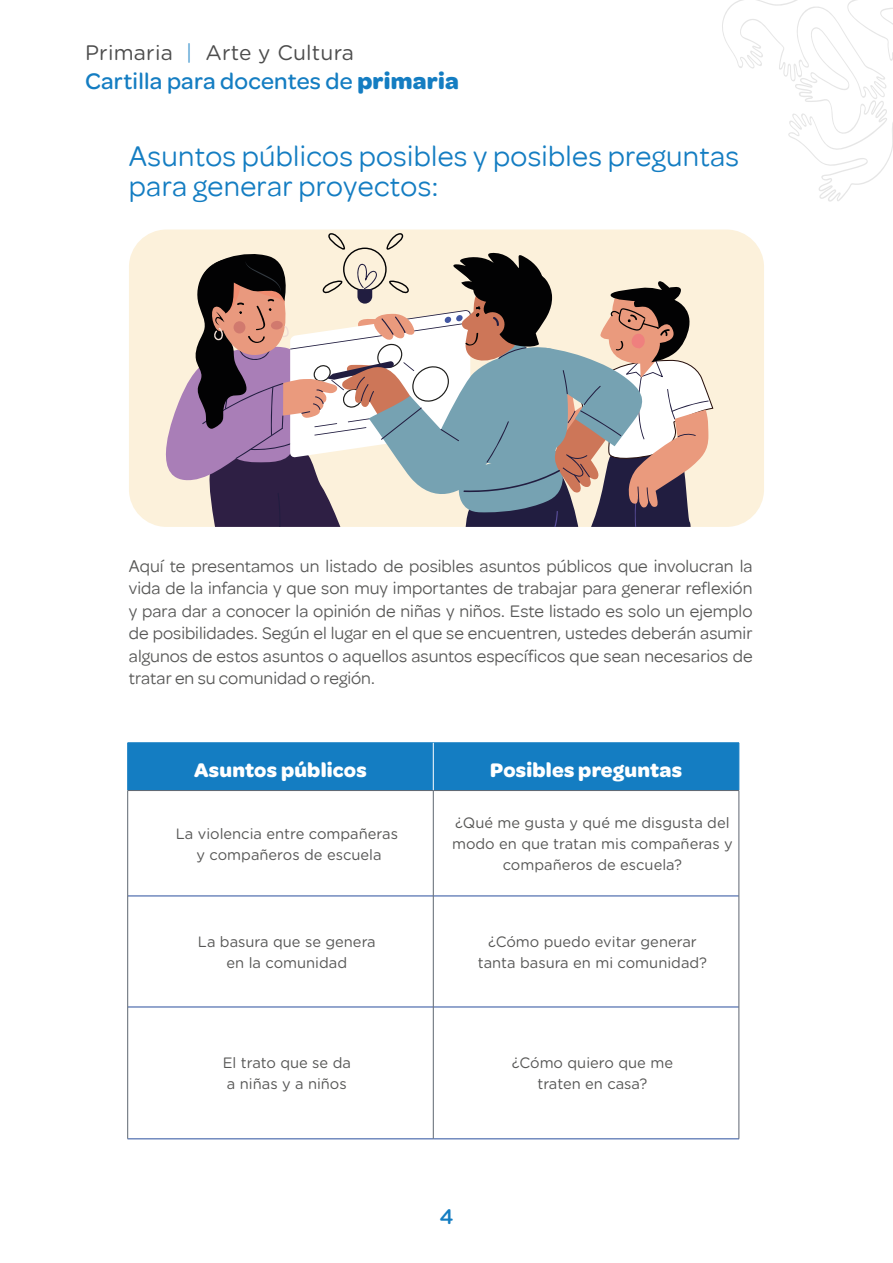
<style>
.page{position:relative;width:893px;height:1263px;background:#fff}
.page>*{position:absolute;margin:0;border:0;box-sizing:border-box;transform-origin:0 0}
.t1{font:30px/30px "Omnes";letter-spacing:.01em;color:#147dc2}
.t2{font:500 24px "Omnes";letter-spacing:.01em;color:#147dc2}
.t3{font:700 21px "Omnes";letter-spacing:.01em;color:#fff}
.t4{font:21px "Gotham Rounded";letter-spacing:.01em;color:#4d4d4d}
.t5{font:500 21px "Gotham Rounded";color:#147dc2}
.Cuerpo_de_texto_just{font:18px/22.5px "Omnes";color:#575756;text-align:justify}
.Cuerpo_tablet_1{font:15px/21px "Gotham Rounded";color:#575756;text-align:center}
.s1{font-family:"Gotham";font-weight:300;color:#147dc2}
.s2{font-weight:700}
</style>
<div class="page">
<svg style="left:722px;top:0;width:171px;height:202px"></svg>
<div style="left:128px;top:743px;width:611px;height:47px;background:#147dc2"></div>
<svg style="left:128px;top:791px;width:611px;height:347px"></svg>
<hr style="left:128px;top:742px;width:305px;height:1px;background:#147dc2">
<hr style="left:127px;top:743px;width:1px;height:47px;background:#147dc2">
<hr style="left:433px;top:742px;width:306px;height:1px;background:#147dc2">
<hr style="left:739px;top:743px;width:1px;height:47px;background:#147dc2">
<hr style="left:433px;top:743px;width:1px;height:47px;background:#fff">
<hr style="left:128px;top:896px;width:305px;height:1px;background:#2b4f9e">
<hr style="left:433px;top:896px;width:306px;height:1px;background:#2b4f9e">
<hr style="left:128px;top:1007px;width:305px;height:1px;background:#2b4f9e">
<hr style="left:433px;top:1007px;width:306px;height:1px;background:#2b4f9e">
<hr style="left:128px;top:1138px;width:305px;height:1px;background:#2b4f9e">
<hr style="left:433px;top:1138px;width:306px;height:1px;background:#2b4f9e">
<hr style="left:128px;top:790px;width:305px;height:1px;background:#5e6671">
<hr style="left:433px;top:790px;width:306px;height:1px;background:#5e6671">
<hr style="left:127px;top:791px;width:1px;height:105px;background:#5e6671">
<hr style="left:433px;top:791px;width:1px;height:105px;background:#5e6671">
<hr style="left:739px;top:791px;width:1px;height:105px;background:#5e6671">
<hr style="left:127px;top:896px;width:1px;height:111px;background:#5e6671">
<hr style="left:433px;top:896px;width:1px;height:111px;background:#5e6671">
<hr style="left:739px;top:896px;width:1px;height:111px;background:#5e6671">
<hr style="left:127px;top:1007px;width:1px;height:132px;background:#5e6671">
<hr style="left:433px;top:1007px;width:1px;height:132px;background:#5e6671">
<hr style="left:739px;top:1007px;width:1px;height:132px;background:#5e6671">
<div style="left:129px;top:230px;width:635px;height:297px;background:#fcf1db;border-radius:38px"></div>
<svg style="left:150px;top:232px;width:564px;height:295px"></svg>
<p class="t4" style="left:85px;top:38px;width:271px">Primaria <span class="s1">|</span> Arte y Cultura</p>
<h2 class="t2" style="left:85px;top:65px;width:375px">Cartilla para docentes de <span class="s2">primaria</span></h2>
<p class="t1" style="left:129px;top:141px;width:612px">Asuntos públicos posibles y posibles preguntas para generar proyectos:</p>
<p class="Cuerpo_de_texto_just" style="left:129px;top:555px;width:625px">Aquí te presentamos un listado de posibles asuntos públicos que involucran la vida de la infancia y que son muy importantes de trabajar para generar reflexión y para dar a conocer la opinión de niñas y niños. Este listado es solo un ejemplo de posibilidades. Según el lugar en el que se encuentren, ustedes deberán asumir algunos de estos asuntos o aquellos asuntos específicos que sean necesarios de tratar en su comunidad o región.</p>
<p class="t3" style="left:194px;top:755px;width:174px">Asuntos públicos</p>
<p class="t3" style="left:490px;top:755px;width:193px">Posibles preguntas</p>
<p class="Cuerpo_tablet_1" style="left:176px;top:822px;width:224px">La violencia entre compañeras y compañeros de escuela</p>
<p class="Cuerpo_tablet_1" style="left:452px;top:812px;width:282px">¿Qué me gusta y qué me disgusta del modo en que tratan mis compañeras y compañeros de escuela?</p>
<p class="Cuerpo_tablet_1" style="left:198px;top:930px;width:179px">La basura que se genera en la comunidad</p>
<p class="Cuerpo_tablet_1" style="left:478px;top:930px;width:231px">¿Cómo puedo evitar generar tanta basura en mi comunidad?</p>
<p class="Cuerpo_tablet_1" style="left:223px;top:1052px;width:130px;text-align:left">El trato que se da a niñas y a niños</p>
<p class="Cuerpo_tablet_1" style="left:512px;top:1052px;width:163px">¿Cómo quiero que me traten en casa?</p>
<p class="t5" style="left:439px;top:1202px;width:16px">4</p>
</div>
